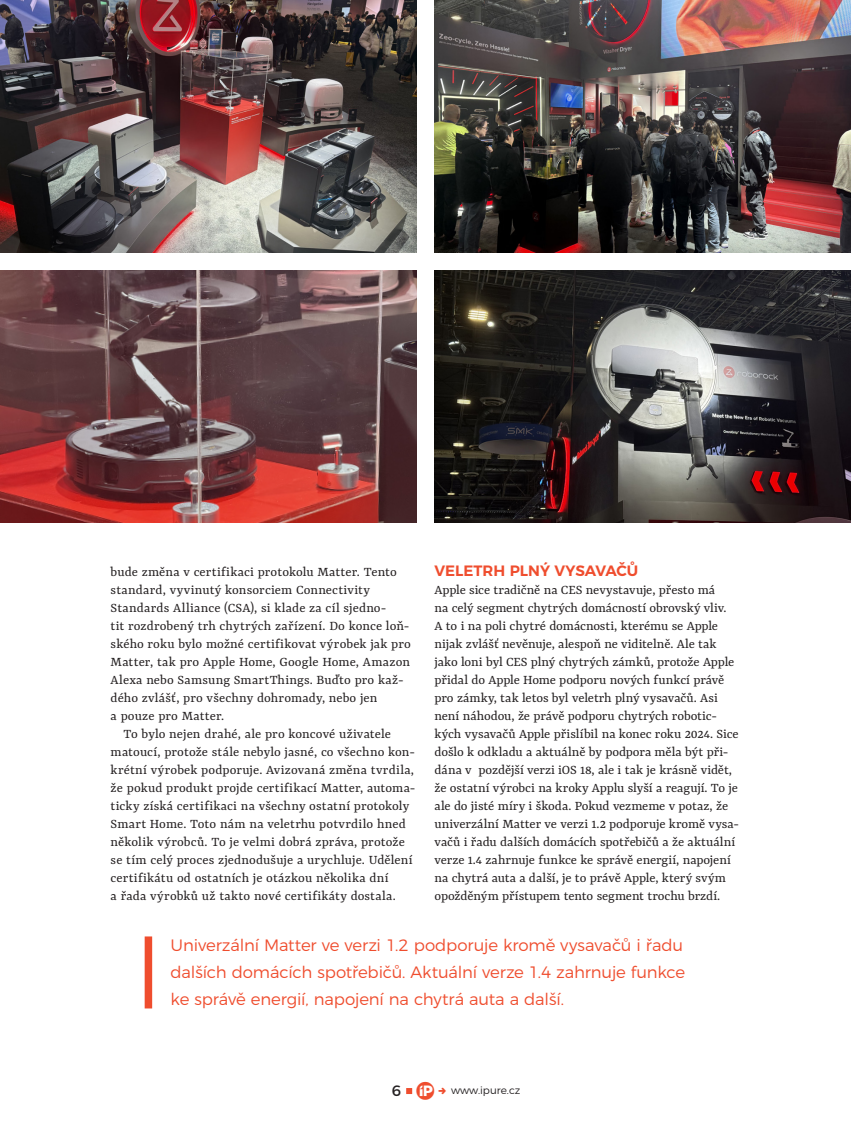
<style>
.page{position:relative;width:851px;height:1127px;background:#fff}
.page>*{position:absolute;margin:0;border:0;box-sizing:border-box;transform-origin:0 0}
.t1{font:300 16.5px/27px "Montserrat";letter-spacing:-.01em;color:#ef4d2e}
.t2{font:600 15px "Montserrat";color:#ef4d2e}
.t3{font:15px "Montserrat";color:#231f20}
.t4{font:14.4px/18px "Yrsa";color:#231f20}
.t5{font:300 10.5px "Montserrat";color:#231f20}
.s1{font-family:"i Pure";font-size:25.5px;color:#ef4d2e}
</style>
<div class="page">
<img style="left:0;top:0;width:416px;height:252px">
<img style="left:434px;top:0;width:416px;height:252px">
<img style="left:0;top:270px;width:416px;height:252px">
<img style="left:434px;top:270px;width:416px;height:252px">
<div style="left:145px;top:936px;width:7px;height:72px;background:#ef4d2e"></div>
<svg style="left:406px;top:1088px;width:6px;height:6px"></svg>
<p class="t2" style="left:434px;top:558px;width:205px">VELETRH PLNÝ VYSAVAČŮ</p>
<p class="t4" style="left:434px;top:581px;width:306px">Apple sice tradičně na CES nevystavuje, přesto má<br>na celý segment chytrých domácností obrovský vliv.<br>A to i na poli chytré domácnosti, kterému se Apple nijak zvlášť nevěnuje, alespoň ne viditelně. Ale tak jako loni byl CES plný chytrých zámků, protože Apple přidal do Apple Home podporu nových funkcí právě pro zámky, tak letos byl veletrh plný vysavačů. Asi není náhodou, že právě podporu chytrých robotic&shy;kých vysavačů Apple přislíbil na konec roku 2024. Sice došlo k odkladu a aktuálně by podpora měla být při&shy;dána v pozdější verzi iOS 18, ale i tak je krásně vidět, že ostatní výrobci na kroky Applu slyší a reagují. To je ale do jisté míry i škoda. Pokud vezmeme v potaz, že univerzální Matter ve verzi 1.2 podporuje kromě vysa&shy;vačů i řadu dalších domácích spotřebičů a že aktuální verze 1.4 zahrnuje funkce ke správě energií, napojení na chytrá auta a další, je to právě Apple, který svým opožděným přístupem tento segment trochu brzdí.</p>
<p class="t1" style="left:171px;top:930px;width:516px">Univerzální Matter ve verzi 1.2 podporuje kromě vysavačů i řadu dalších domácích spotřebičů. Aktuální verze 1.4 zahrnuje funkce ke správě energií, napojení na chytrá auta a další.</p>
<p class="t4" style="left:111px;top:563px;width:302px">bude změna v certifikaci protokolu Matter. Tento standard, vyvinutý konsorciem Connectivity Standards Alliance (CSA), si klade za cíl sjedno-<br>tit rozdrobený trh chytrých zařízení. Do konce loň&shy;ského roku bylo možné certifikovat výrobek jak pro Matter, tak pro Apple Home, Google Home, Amazon Alexa nebo Samsung SmartThings. Buďto pro kaž&shy;dého zvlášť, pro všechny dohromady, nebo jen<br>a pouze pro Matter.</p>
<p class="t4" style="left:111px;top:725px;width:306px;text-indent:13px">To bylo nejen drahé, ale pro koncové uživatele matoucí, protože stále nebylo jasné, co všechno kon&shy;krétní výrobek podporuje. Avizovaná změna tvrdila, že pokud produkt projde certifikací Matter, automa&shy;ticky získá certifikaci na všechny ostatní protokoly Smart Home. Toto nám na veletrhu potvrdilo hned několik výrobců. To je velmi dobrá zpráva, protože se tím celý proces zjednodušuje a urychluje. Udělení certifikátu od ostatních je otázkou několika dní<br>a řada výrobků už takto nové certifikáty dostala.</p>
<p class="t3" style="left:392px;top:1079px;width:43px">6 <span class="s1">C</span></p>
<p class="t5" style="left:451px;top:1082px;width:71px">www.ipure.cz</p>
</div>
